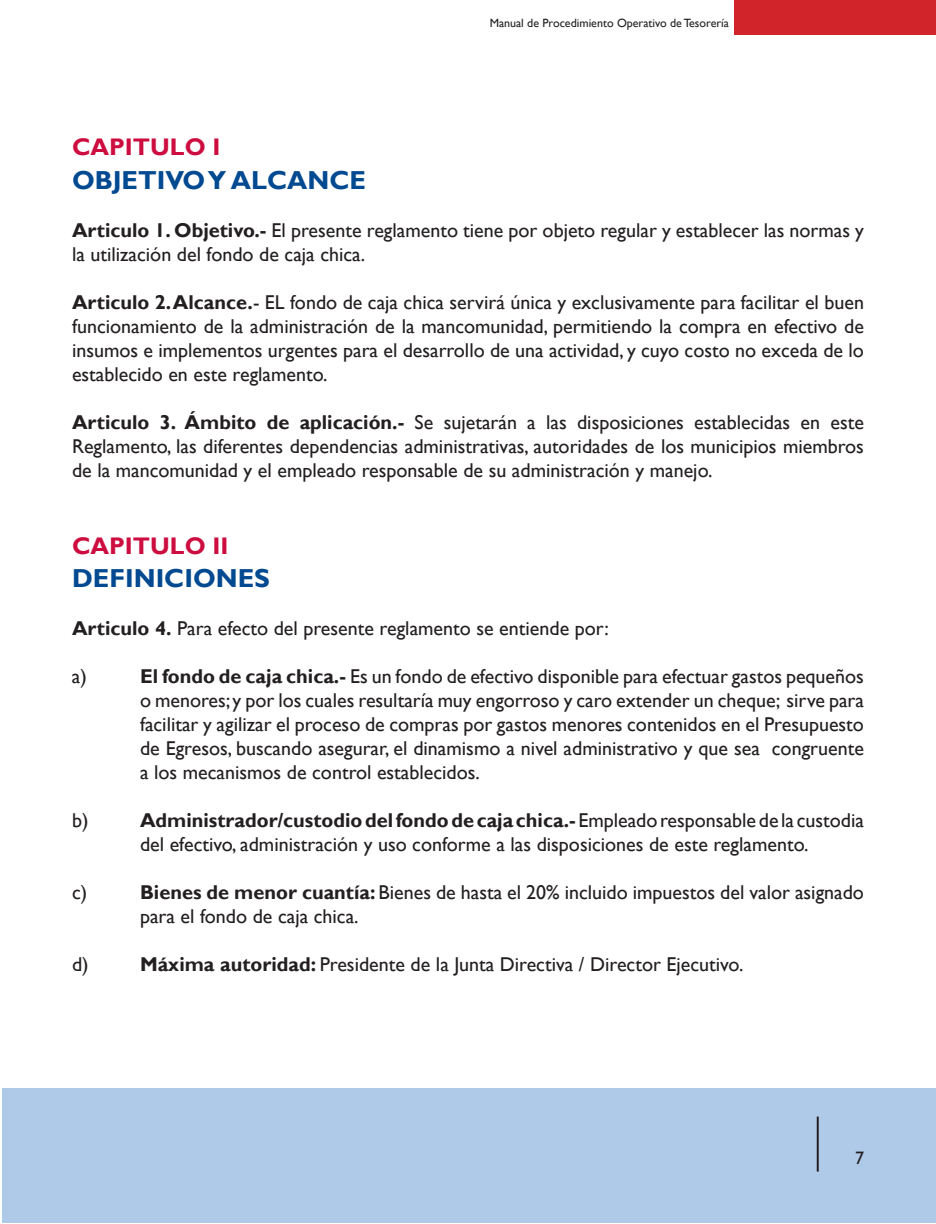
<style>
.page{position:relative;width:936px;height:1224px;background:#fff}
.page>*{position:absolute;margin:0;border:0;box-sizing:border-box;transform-origin:0 0}
.t1{font:700 26px "Gill Sans";color:#014990}
.t2{font:700 24px "Gill Sans";color:#cd0d40}
.t3{font:20px/24px "Gill Sans";color:#231f20}
.t4{font:12px "Gill Sans";color:#231f20}
.s1{font-weight:700}
</style>
<div class="page">
<div style="left:2px;top:1089px;width:934px;height:134px;background:#afcae9"></div>
<hr style="left:817px;top:1117px;width:2px;height:55px;background:#231f20">
<div style="left:734px;top:0;width:202px;height:35px;background:#d1232a"></div>
<p class="t4" style="left:490px;top:16px;width:241px">Manual de Procedimiento Operativo de Tesorería</p>
<p class="t2" style="left:72px;top:133px;width:150px">CAPITULO I</p>
<h1 class="t1" style="left:72px;top:165px;width:296px">OBJETIVO Y ALCANCE</h1>
<p class="t3" style="left:72px;top:219px;width:793px"><span class="s1">Articulo 1. Objetivo.-</span> El presente reglamento tiene por objeto regular y establecer las normas y la utilización del fondo de caja chica.</p>
<p class="t3" style="left:72px;top:291px;width:794px;text-align:justify"><span class="s1">Articulo 2. Alcance.</span>- EL fondo de caja chica servirá única y exclusivamente para facilitar el buen funcionamiento de la administración de la mancomunidad, permitiendo la compra en efectivo de insumos e implementos urgentes para el desarrollo de una actividad, y cuyo costo no exceda de lo establecido en este reglamento.</p>
<p class="t3" style="left:72px;top:411px;width:794px;text-align:justify"><span class="s1">Articulo 3. Ámbito de aplicación.-</span> Se sujetarán a las disposiciones establecidas en este Reglamento, las diferentes dependencias administrativas, autoridades de los municipios miembros de la mancomunidad y el empleado responsable de su administración y manejo.</p>
<p class="t2" style="left:72px;top:531px;width:158px">CAPITULO II</p>
<h1 class="t1" style="left:72px;top:563px;width:199px">DEFINICIONES</h1>
<p class="t3" style="left:72px;top:617px;width:538px"><span class="s1">Articulo 4.</span> Para efecto del presente reglamento se entiende por:</p>
<p class="t3" style="left:72px;top:665px;width:16px">a)</p>
<p class="t3" style="left:140px;top:665px;width:726px;text-align:justify"><span class="s1">El fondo de caja chica.-</span> Es un fondo de efectivo disponible para efectuar gastos pequeños o menores; y por los cuales resultaría muy engorroso y caro extender un cheque; sirve para facilitar y agilizar el proceso de compras por gastos menores contenidos en el Presupuesto de Egresos, buscando asegurar, el dinamismo a nivel administrativo y que sea congruente a los mecanismos de control establecidos.</p>
<p class="t3" style="left:72px;top:809px;width:18px">b)</p>
<p class="t3" style="left:140px;top:809px;width:726px"><span class="s1">Administrador/custodio del fondo de caja chica.-</span> Empleado responsable de la custodia del efectivo, administración y uso conforme a las disposiciones de este reglamento.</p>
<p class="t3" style="left:72px;top:881px;width:17px">c)</p>
<p class="t3" style="left:140px;top:881px;width:726px"><span class="s1">Bienes de menor cuantía:</span> Bienes de hasta el 20% incluido impuestos del valor asignado para el fondo de caja chica.</p>
<p class="t3" style="left:72px;top:953px;width:18px">d)</p>
<p class="t3" style="left:140px;top:953px;width:605px"><span class="s1">Máxima autoridad:</span> Presidente de la Junta Directiva / Director Ejecutivo.</p>
</div>
